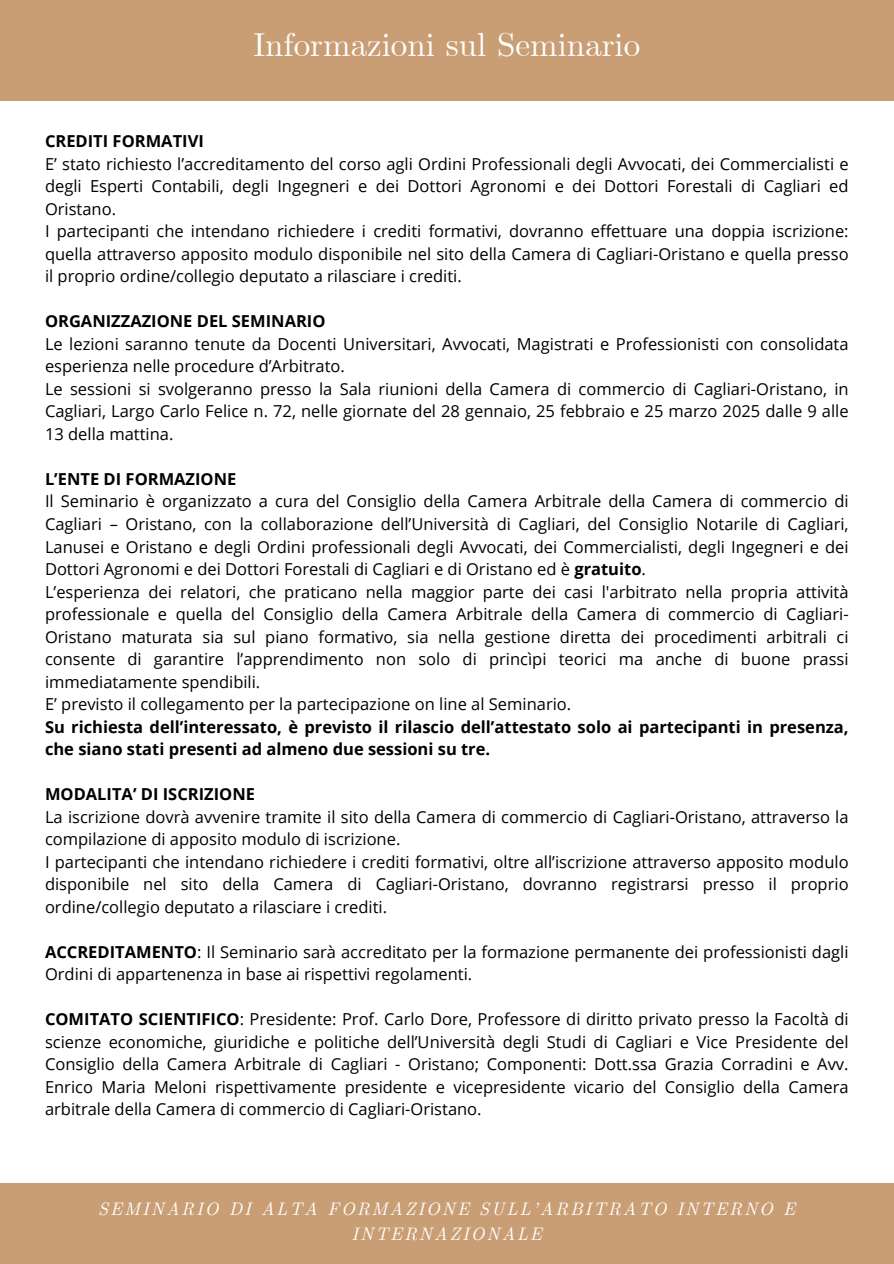
<style>
.page{position:relative;width:894px;height:1264px;background:#fff}
.page>*{position:absolute;margin:0;border:0;box-sizing:border-box;transform-origin:0 0}
.t1{font:33px "CMU Serif";color:#fff}
.t2{font:italic 18px/24.8px "CMU Serif";letter-spacing:.1em;color:#fff;text-align:center}
.t3{font:16.5px/22.5px "Open Sans";color:#000;text-align:justify}
.t4{font:700 16.5px/22.5px "Open Sans";color:#000}
.s1{font-weight:700}
</style>
<div class="page">
<div style="left:0;top:0;width:893px;height:101px;background:#c99e75"></div>
<div style="left:0;top:1182px;width:893px;height:81px;background:#c99e75"></div>
<h2 class="t1" style="left:253px;top:25px;width:388px">Informazioni sul Seminario</h2>
<p class="t4" style="left:45px;top:130px;width:160px">CREDITI FORMATIVI</p>
<p class="t3" style="left:45px;top:152px;width:804px">E’ stato richiesto l’accreditamento del corso agli Ordini Professionali degli Avvocati, dei Commercialisti e degli Esperti Contabili, degli Ingegneri e dei Dottori Agronomi e dei Dottori Forestali di Cagliari ed Oristano.</p>
<p class="t3" style="left:45px;top:220px;width:804px">I partecipanti che intendano richiedere i crediti formativi, dovranno effettuare una doppia iscrizione: quella attraverso apposito modulo disponibile nel sito della Camera di Cagliari-Oristano e quella presso il proprio ordine/collegio deputato a rilasciare i crediti.</p>
<p class="t4" style="left:45px;top:310px;width:282px">ORGANIZZAZIONE DEL SEMINARIO</p>
<p class="t3" style="left:45px;top:332px;width:804px">Le lezioni saranno tenute da Docenti Universitari, Avvocati, Magistrati e Professionisti con consolidata esperienza nelle procedure d’Arbitrato.</p>
<p class="t3" style="left:45px;top:377px;width:804px">Le sessioni si svolgeranno presso la Sala riunioni della Camera di commercio di Cagliari-Oristano, in Cagliari, Largo Carlo Felice n. 72, nelle giornate del 28 gennaio, 25 febbraio e 25 marzo 2025 dalle 9 alle 13 della mattina.</p>
<p class="t4" style="left:45px;top:467px;width:193px">L’ENTE DI FORMAZIONE</p>
<p class="t3" style="left:45px;top:490px;width:804px">Il Seminario è organizzato a cura del Consiglio della Camera Arbitrale della Camera di commercio di Cagliari – Oristano, con la collaborazione dell’Università di Cagliari, del Consiglio Notarile di Cagliari, Lanusei e Oristano e degli Ordini professionali degli Avvocati, dei Commercialisti, degli Ingegneri e dei Dottori Agronomi e dei Dottori Forestali di Cagliari e di Oristano ed è <span class="s1">gratuito</span>.</p>
<p class="t3" style="left:45px;top:580px;width:804px">L’esperienza dei relatori, che praticano nella maggior parte dei casi l'arbitrato nella propria attività professionale e quella del Consiglio della Camera Arbitrale della Camera di commercio di Cagliari-Oristano maturata sia sul piano formativo, sia nella gestione diretta dei procedimenti arbitrali ci consente di garantire l’apprendimento non solo di princìpi teorici ma anche di buone prassi immediatamente spendibili.</p>
<p class="t3" style="left:45px;top:692px;width:527px">E’ previsto il collegamento per la partecipazione on line al Seminario.</p>
<p class="t4" style="left:45px;top:715px;width:804px">Su richiesta dell’interessato, è previsto il rilascio dell’attestato solo ai partecipanti in presenza, che siano stati presenti ad almeno due sessioni su tre.</p>
<p class="t4" style="left:45px;top:782px;width:211px">MODALITA’ DI ISCRIZIONE</p>
<p class="t3" style="left:45px;top:805px;width:804px">La iscrizione dovrà avvenire tramite il sito della Camera di commercio di Cagliari-Oristano, attraverso la compilazione di apposito modulo di iscrizione.</p>
<p class="t3" style="left:45px;top:850px;width:804px">I partecipanti che intendano richiedere i crediti formativi, oltre all’iscrizione attraverso apposito modulo disponibile nel sito della Camera di Cagliari-Oristano, dovranno registrarsi presso il proprio ordine/collegio deputato a rilasciare i crediti.</p>
<p class="t3" style="left:45px;top:940px;width:804px"><span class="s1">ACCREDITAMENTO</span>: Il Seminario sarà accreditato per la formazione permanente dei professionisti dagli<br>Ordini di appartenenza in base ai rispettivi regolamenti.</p>
<p class="t3" style="left:45px;top:1007px;width:804px"><span class="s1">COMITATO SCIENTIFICO</span>: Presidente: Prof. Carlo Dore, Professore di diritto privato presso la Facoltà di scienze economiche, giuridiche e politiche dell’Università degli Studi di Cagliari e Vice Presidente del Consiglio della Camera Arbitrale di Cagliari - Oristano; Componenti: Dott.ssa Grazia Corradini e Avv.<br>Enrico Maria Meloni rispettivamente presidente e vicepresidente vicario del Consiglio della Camera arbitrale della Camera di commercio di Cagliari-Oristano.</p>
<h1 class="t2" style="left:98px;top:1197px;width:698px">SEMINARIO DI ALTA FORMAZIONE SULL’ARBITRATO INTERNO E<br>INTERNAZIONALE</h1>
</div>
